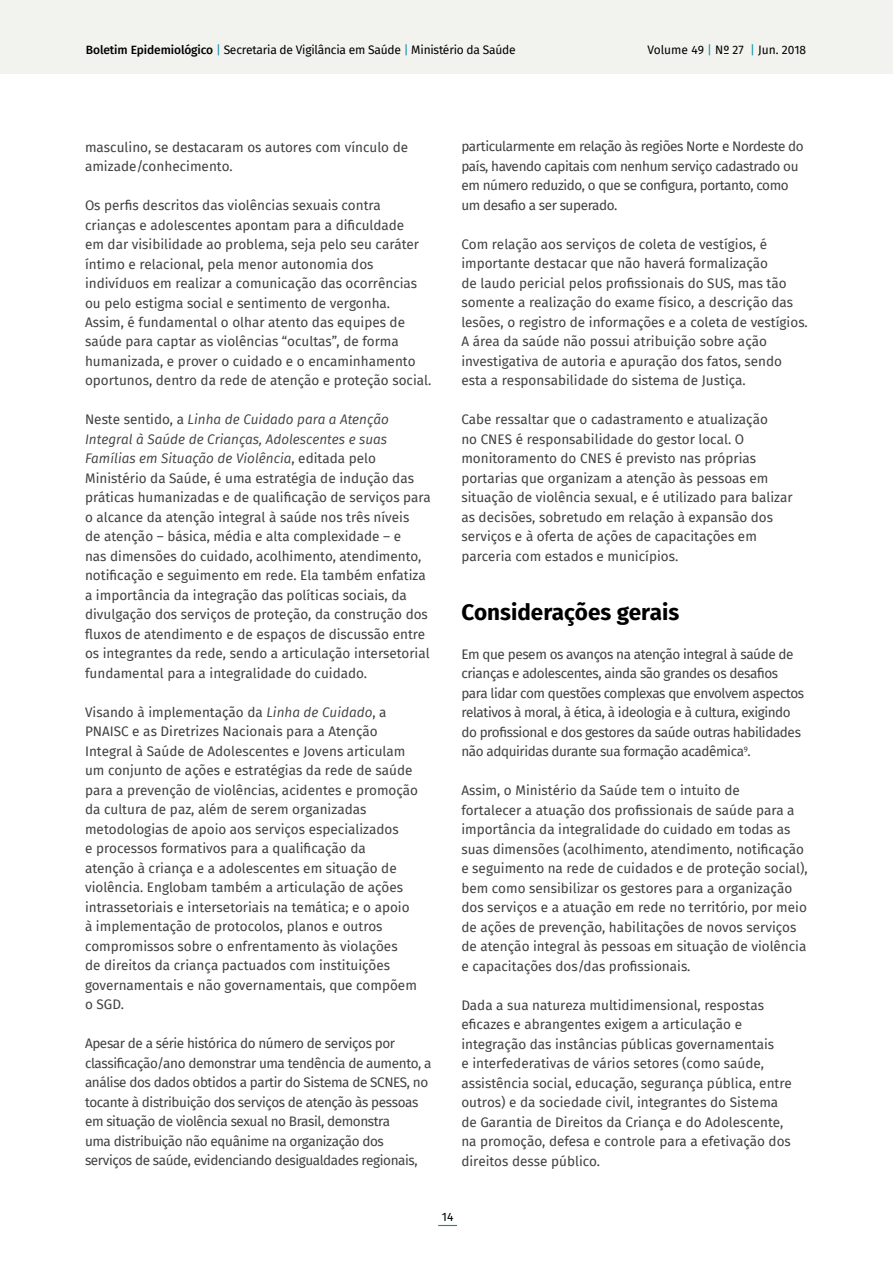
<style>
.page{position:relative;width:893px;height:1263px;background:#fff}
.page>*{position:absolute;margin:0;border:0;box-sizing:border-box;transform-origin:0 0}
.t1{font:700 22.5px "Fira Sans";color:#000}
.t2{font:13.5px/19.5px "Fira Sans";color:#414042}
.t3{font:13.5px/19.5px "Fira Sans";letter-spacing:-.03em;color:#414042}
.t4{font:12px "Fira Sans";letter-spacing:-.02em;color:#000}
.t5{font:12px "Fira Sans";color:#000}
.s1{font-weight:500}
.s2{color:#098aa8}
.s3{font-style:italic}
</style>
<div class="page">
<div style="left:0;top:0;width:893px;height:74px;background:#f2f2ee"></div>
<svg style="left:438px;top:1225px;width:19px;height:1px"></svg>
<p class="t4" style="left:86px;top:40px;width:431px"><span class="s1">Boletim Epidemiológico</span> <span class="s2">|</span> Secretaria de Vigilância em Saúde <span class="s2">|</span> Ministério da Saúde</p>
<p class="t5" style="left:647px;top:41px;width:160px">Volume 49 <span class="s2">|</span> Nº 27 <span class="s2">|</span> Jun. 2018</p>
<p class="t2" style="left:85px;top:137px;width:325px">masculino, se destacaram os autores com vínculo de amizade/conhecimento.</p>
<p class="t2" style="left:85px;top:195px;width:348px">Os perfis descritos das violências sexuais contra crianças e adolescentes apontam para a dificuldade<br>em dar visibilidade ao problema, seja pelo seu caráter íntimo e relacional, pela menor autonomia dos indivíduos em realizar a comunicação das ocorrências ou pelo estigma social e sentimento de vergonha.<br>Assim, é fundamental o olhar atento das equipes de saúde para captar as violências “ocultas”, de forma humanizada, e prover o cuidado e o encaminhamento oportunos, dentro da rede de atenção e proteção social.</p>
<p class="t2" style="left:85px;top:410px;width:347px">Neste sentido, a <span class="s3">Linha de Cuidado para a Atenção Integral à Saúde de Crianças, Adolescentes e suas Famílias em Situação de Violência</span>, editada pelo Ministério da Saúde, é uma estratégia de indução das práticas humanizadas e de qualificação de serviços para o alcance da atenção integral à saúde nos três níveis<br>de atenção – básica, média e alta complexidade – e<br>nas dimensões do cuidado, acolhimento, atendimento, notificação e seguimento em rede. Ela também enfatiza a importância da integração das políticas sociais, da divulgação dos serviços de proteção, da construção dos fluxos de atendimento e de espaços de discussão entre os integrantes da rede, sendo a articulação intersetorial fundamental para a integralidade do cuidado.</p>
<p class="t2" style="left:85px;top:702px;width:335px">Visando à implementação da <span class="s3">Linha de Cuidado</span>, a PNAISC e as Diretrizes Nacionais para a Atenção Integral à Saúde de Adolescentes e Jovens articulam um conjunto de ações e estratégias da rede de saúde para a prevenção de violências, acidentes e promoção da cultura de paz, além de serem organizadas metodologias de apoio aos serviços especializados<br>e processos formativos para a qualificação da atenção à criança e a adolescentes em situação de violência. Englobam também a articulação de ações intrassetoriais e intersetoriais na temática; e o apoio à implementação de protocolos, planos e outros compromissos sobre o enfrentamento às violações<br>de direitos da criança pactuados com instituições governamentais e não governamentais, que compõem o SGD.</p>
<p class="t3" style="left:85px;top:1033px;width:348px">Apesar de a série histórica do número de serviços por classificação/ano demonstrar uma tendência de aumento, a análise dos dados obtidos a partir do Sistema de SCNES, no tocante à distribuição dos serviços de atenção às pessoas em situação de violência sexual no Brasil, demonstra<br>uma distribuição não equânime na organização dos serviços de saúde, evidenciando desigualdades regionais,</p>
<p class="t3" style="left:461px;top:136px;width:344px">particularmente em relação às regiões Norte e Nordeste do país, havendo capitais com nenhum serviço cadastrado ou em número reduzido, o que se configura, portanto, como um desafio a ser superado.</p>
<p class="t2" style="left:461px;top:234px;width:348px">Com relação aos serviços de coleta de vestígios, é importante destacar que não haverá formalização<br>de laudo pericial pelos profissionais do SUS, mas tão somente a realização do exame físico, a descrição das lesões, o registro de informações e a coleta de vestígios.<br>A área da saúde não possui atribuição sobre ação investigativa de autoria e apuração dos fatos, sendo esta a responsabilidade do sistema de Justiça.</p>
<p class="t2" style="left:461px;top:409px;width:333px">Cabe ressaltar que o cadastramento e atualização<br>no CNES é responsabilidade do gestor local. O monitoramento do CNES é previsto nas próprias portarias que organizam a atenção às pessoas em situação de violência sexual, e é utilizado para balizar as decisões, sobretudo em relação à expansão dos serviços e à oferta de ações de capacitações em parceria com estados e municípios.</p>
<h1 class="t1" style="left:461px;top:593px;width:220px">Considerações gerais</h1>
<p class="t3" style="left:461px;top:644px;width:344px">Em que pesem os avanços na atenção integral à saúde de crianças e adolescentes, ainda são grandes os desafios para lidar com questões complexas que envolvem aspectos relativos à moral, à ética, à ideologia e à cultura, exigindo do profissional e dos gestores da saúde outras habilidades não adquiridas durante sua formação acadêmica<sup>9</sup>.</p>
<p class="t2" style="left:461px;top:780px;width:348px">Assim, o Ministério da Saúde tem o intuito de<br>fortalecer a atuação dos profissionais de saúde para a importância da integralidade do cuidado em todas as suas dimensões (acolhimento, atendimento, notificação e seguimento na rede de cuidados e de proteção social), bem como sensibilizar os gestores para a organização dos serviços e a atuação em rede no território, por meio de ações de prevenção, habilitações de novos serviços de atenção integral às pessoas em situação de violência e capacitações dos/das profissionais.</p>
<p class="t2" style="left:461px;top:995px;width:332px">Dada a sua natureza multidimensional, respostas eficazes e abrangentes exigem a articulação e integração das instâncias públicas governamentais<br>e interfederativas de vários setores (como saúde, assistência social, educação, segurança pública, entre outros) e da sociedade civil, integrantes do Sistema de Garantia de Direitos da Criança e do Adolescente, na promoção, defesa e controle para a efetivação dos direitos desse público.</p>
<p class="t4" style="left:442px;top:1207px;width:13px">14</p>
</div>
